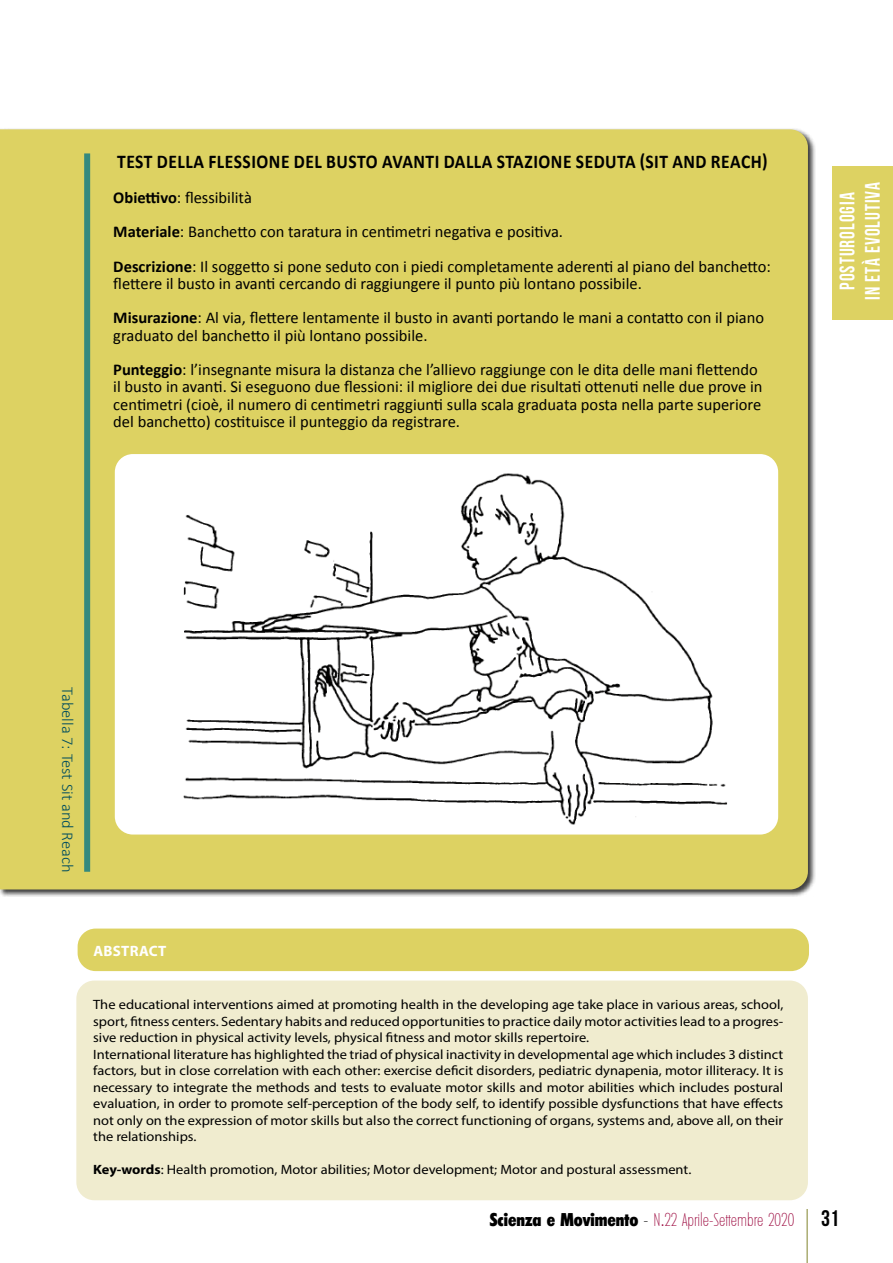
<style>
.page{position:relative;width:893px;height:1263px;background:#fff}
.page>*{position:absolute;margin:0;border:0;box-sizing:border-box;transform-origin:0 0}
.t1{font:21px/25.2px "Bebas Neue";letter-spacing:.05em;color:#fff;text-align:center;scale:.93 1}
.t2{font:700 19.5px "Calibri";letter-spacing:.03em;color:#000;scale:.9 1}
.t3{font:200 condensed 18px "Limerick";color:#9e0d42;scale:.9 1}
.t4{font:16.5px/34.5px "Calibri";color:#000}
.t5{font:300 16.5px "Calibri";color:#004d5e}
.t6{font:700 15px "Myriad Pro";letter-spacing:.02em;color:#fff}
.t7{font:13.5px/16.5px "Myriad Pro";color:#000;scale:1.07 1}
.s1{font-weight:700}
.s2{font-weight:800;color:#000}
.s3{color:#000}
.s4{font-family:"Arial Narrow";font-weight:400;font-stretch:normal}
.s5{font-family:"Bebas Neue";font-weight:400;font-stretch:normal;font-size:22.5px;color:#000}
</style>
<div class="page">
<div style="left:833px;top:167px;width:60px;height:153px;background:#ddd262"></div>
<hr style="left:806px;top:1209px;width:2px;height:54px;background:#aaad72">
<div style="left:76px;top:980px;width:732px;height:220px;background:#f0eccf;border-radius:18px"></div>
<div style="left:78px;top:928px;width:731px;height:43px;background:#ddd262;border-radius:18px"></div>
<div style="left:0;top:128px;width:816px;height:769px;background:#000;opacity:.75"></div>
<div style="left:0;top:129px;width:808px;height:760px;background:#ddd262"></div>
<div style="left:84px;top:153px;width:6px;height:719px;background:#348a7e"></div>
<img style="left:115px;top:454px;width:663px;height:380px">
<h2 class="t2" style="left:117px;top:148px;width:724px">TEST DELLA FLESSIONE DEL BUSTO AVANTI DALLA STAZIONE SEDUTA (SIT AND REACH)</h2>
<p class="t4" style="left:113px;top:180px;width:659px"><span class="s1">Obiettivo</span>: flessibilità<br><span class="s1">Materiale</span>: Banchetto con taratura in centimetri negativa e positiva.<br><span class="s1">Descrizione</span>: Il soggetto si pone seduto con i piedi completamente aderenti al piano del banchetto:</p>
<p class="t4" style="left:113px;top:266px;width:652px">flettere il busto in avanti cercando di raggiungere il punto più lontano possibile.<br><span class="s1">Misurazione</span>: Al via, flettere lentamente il busto in avanti portando le mani a contatto con il piano</p>
<p class="t4" style="left:113px;top:318px;width:646px">graduato del banchetto il più lontano possibile.<br><span class="s1">Punteggio</span>: l’insegnante misura la distanza che l’allievo raggiunge con le dita delle mani flettendo</p>
<p class="t4" style="left:113px;top:378px;width:651px;line-height:17.2px;text-align:justify">il busto in avanti. Si eseguono due flessioni: il migliore dei due risultati ottenuti nelle due prove in centimetri (cioè, il numero di centimetri raggiunti sulla scala graduata posta nella parte superiore del banchetto) costituisce il punteggio da registrare.</p>
<h1 class="t1" style="left:834px;top:300px;width:128px;rotate:-90deg">POSTUROLOGIA<br>IN ETà EVOLUTIVA</h1>
<p class="t5" style="left:78px;top:687px;width:187px;rotate:90deg">Tabella 7: Test Sit and Reach</p>
<p class="t6" style="left:93px;top:941px;width:75px">ABSTRACT</p>
<p class="t7" style="left:93px;top:996px;width:646px">The educational interventions aimed at promoting health in the developing age take place in various areas, school, sport, fitness centers. Sedentary habits and reduced opportunities to practice daily motor activities lead to a progres&shy;sive reduction in physical activity levels, physical fitness and motor skills repertoire.<br>International literature has highlighted the triad of physical inactivity in developmental age which includes 3 distinct factors, but in close correlation with each other: exercise deficit disorders, pediatric dynapenia, motor illiteracy. It is necessary to integrate the methods and tests to evaluate motor skills and motor abilities which includes postural evaluation, in order to promote self-perception of the body self, to identify possible dysfunctions that have effects not only on the expression of motor skills but also the correct functioning of organs, systems and, above all, on their the relationships.</p>
<p class="t7" style="left:93px;top:1161px;width:560px"><span class="s1">Key-words</span>: Health promotion, Motor abilities; Motor development; Motor and postural assessment.</p>
<h3 class="t3" style="left:490px;top:1209px;width:390px"><span class="s2">Scienza e Movimento</span> <span class="s3">-</span> N<span class="s4">.</span>22 Aprile-Settembre 2020 <span class="s5">31</span></h3>
</div>
